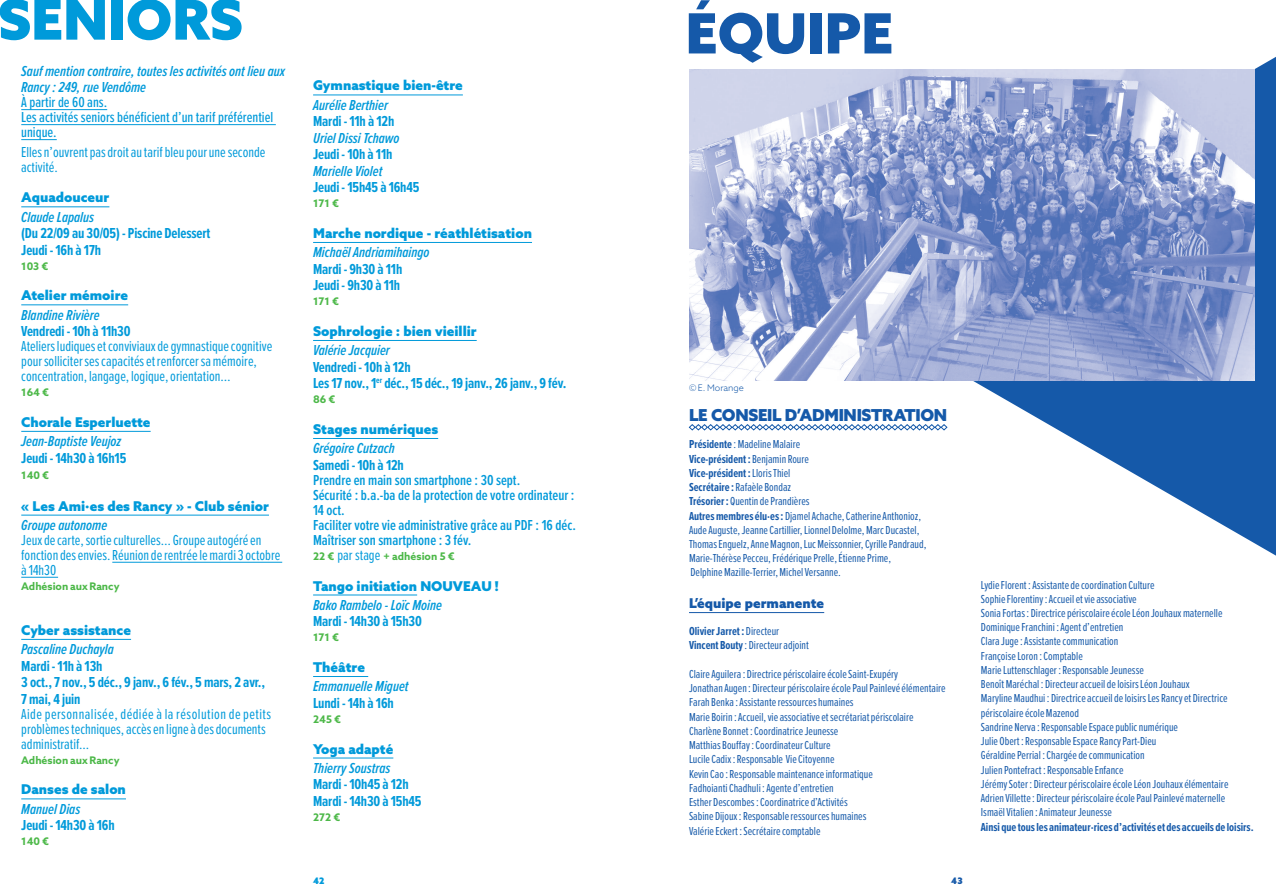
<style>
.page{position:relative;width:1276px;height:893px;background:#fff}
.page>*{position:absolute;margin:0;border:0;box-sizing:border-box;transform-origin:0 0}
.t1{font:900 55.5px "Azo Sans";color:#009ada}
.t2{font:900 55.5px "Azo Sans";color:#1559a9}
.t3{font:900 16.5px "Azo Sans";letter-spacing:-.02em;color:#1559a9}
.t4{font:15px/15px "Proxima Nova Ex Cn";color:#009ada}
.t5{font:700 15px/16.5px "Proxima Nova Ex Cn";letter-spacing:-.01em;color:#009ada}
.t6{font:italic 600 15px/16.5px "Proxima Nova Ex Cn";color:#009ada}
.t7{font:600 15px/15px "Proxima Nova Ex Cn";color:#009ada}
.t8{font:500 15px/15px "Proxima Nova Ex Cn";color:#009ada}
.t9{font:900 13.5px "Azo Sans";color:#009ada}
.t10{font:900 13.5px "Azo Sans";color:#1559a9}
.t11{font:12px/14.2px "Proxima Nova Ex Cn";color:#1559a9}
.t12{font:700 12px/14.2px "Proxima Nova Ex Cn";color:#1559a9}
.t13{font:700 10.5px "Azo Sans";color:#4cb848}
.t14{font:300 9px "Azo Sans";color:#1559a9}
.t15{font:900 9px "Azo Sans";color:#009ada}
.t16{font:900 9px "Azo Sans";color:#1559a9}
.s1{font-family:"Proxima Nova Ex Cn";font-weight:400;font-size:15px;color:#009ada}
.s2{font-weight:700}
.s3{font-weight:400}
</style>
<div class="page">
<svg style="left:844px;top:57px;width:432px;height:499px"></svg>
<svg style="left:688px;top:424px;width:259px;height:7px"></svg>
<hr style="left:689px;top:612px;width:135px;height:1px;background:#1559a9">
<img style="left:689px;top:70px;width:565px;height:310px">
<hr style="left:21px;top:109px;width:86px;height:1px;background:#009ada">
<hr style="left:21px;top:124px;width:255px;height:1px;background:#009ada">
<hr style="left:21px;top:139px;width:36px;height:1px;background:#009ada">
<hr style="left:21px;top:206px;width:88px;height:1px;background:#009ada">
<hr style="left:21px;top:304px;width:107px;height:1px;background:#009ada">
<hr style="left:21px;top:431px;width:130px;height:1px;background:#009ada">
<hr style="left:21px;top:515px;width:248px;height:1px;background:#009ada">
<hr style="left:112px;top:562px;width:170px;height:1px;background:#009ada">
<hr style="left:21px;top:577px;width:37px;height:1px;background:#009ada">
<hr style="left:21px;top:639px;width:110px;height:1px;background:#009ada">
<hr style="left:21px;top:798px;width:105px;height:1px;background:#009ada">
<hr style="left:313px;top:95px;width:150px;height:1px;background:#009ada">
<hr style="left:313px;top:242px;width:219px;height:1px;background:#009ada">
<hr style="left:313px;top:340px;width:164px;height:1px;background:#009ada">
<hr style="left:313px;top:438px;width:125px;height:1px;background:#009ada">
<hr style="left:313px;top:595px;width:104px;height:1px;background:#009ada">
<hr style="left:313px;top:676px;width:55px;height:1px;background:#009ada">
<hr style="left:313px;top:758px;width:80px;height:1px;background:#009ada">
<h1 class="t1" style="left:-2px;top:-17px;width:246px">SENIORS</h1>
<p class="t6" style="left:21px;top:62px;width:265px">Sauf mention contraire, toutes les activités ont lieu aux<br>Rancy : 249, rue Vendôme</p>
<p class="t8" style="left:21px;top:94px;width:253px">À partir de 60 ans.<br>Les activités seniors bénéficient d’un tarif préférentiel unique.</p>
<p class="t4" style="left:21px;top:143px;width:246px">Elles n’ouvrent pas droit au tarif bleu pour une seconde activité.</p>
<p class="t9" style="left:21px;top:188px;width:90px">Aquadouceur</p>
<p class="t6" style="left:21px;top:208px;width:74px">Claude Lapalus</p>
<p class="t5" style="left:21px;top:225px;width:190px">(Du 22/09 au 30/05) - Piscine Delessert<br>Jeudi - 16h à 17h</p>
<p class="t13" style="left:21px;top:259px;width:28px">103 €</p>
<p class="t9" style="left:21px;top:286px;width:108px">Atelier mémoire</p>
<p class="t6" style="left:21px;top:306px;width:80px">Blandine Rivière</p>
<p class="t5" style="left:21px;top:323px;width:111px">Vendredi - 10h à 11h30</p>
<p class="t4" style="left:21px;top:338px;width:252px">Ateliers ludiques et conviviaux de gymnastique cognitive pour solliciter ses capacités et renforcer sa mémoire, concentration, langage, logique, orientation…</p>
<p class="t13" style="left:21px;top:385px;width:29px">164 €</p>
<p class="t9" style="left:21px;top:413px;width:131px">Chorale Esperluette</p>
<p class="t6" style="left:21px;top:432px;width:102px">Jean-Baptiste Veujoz</p>
<p class="t5" style="left:21px;top:449px;width:107px">Jeudi - 14h30 à 16h15</p>
<p class="t13" style="left:21px;top:468px;width:29px">140 €</p>
<p class="t9" style="left:21px;top:497px;width:249px">« Les Ami·es des Rancy » - Club sénior</p>
<p class="t6" style="left:21px;top:516px;width:87px">Groupe autonome</p>
<p class="t4" style="left:21px;top:532px;width:261px">Jeux de carte, sortie culturelles… Groupe autogéré en fonction des envies. Réunion de rentrée le mardi 3 octobre à 14h30</p>
<p class="t13" style="left:21px;top:579px;width:100px">Adhésion aux Rancy</p>
<p class="t9" style="left:21px;top:621px;width:111px">Cyber assistance</p>
<p class="t6" style="left:21px;top:640px;width:94px">Pascaline Duchayla</p>
<p class="t5" style="left:21px;top:657px;width:245px">Mardi - 11h à 13h<br>3 oct., 7 nov., 5 déc., 9 janv., 6 fév., 5 mars, 2 avr.,<br>7 mai, 4 juin</p>
<p class="t4" style="left:21px;top:706px;width:251px">Aide personnalisée, dédiée à la résolution de petits problèmes techniques, accès en ligne à des documents administratif...</p>
<p class="t13" style="left:21px;top:753px;width:100px">Adhésion aux Rancy</p>
<p class="t9" style="left:21px;top:780px;width:106px">Danses de salon</p>
<p class="t6" style="left:21px;top:800px;width:61px">Manuel Dias</p>
<p class="t5" style="left:21px;top:817px;width:95px">Jeudi - 14h30 à 16h</p>
<p class="t13" style="left:21px;top:834px;width:29px">140 €</p>
<p class="t9" style="left:313px;top:77px;width:151px">Gymnastique bien-être</p>
<p class="t6" style="left:313px;top:96px;width:76px">Aurélie Berthier</p>
<p class="t5" style="left:313px;top:113px;width:83px">Mardi - 11h à 12h</p>
<p class="t6" style="left:313px;top:129px;width:88px">Uriel Dissi Tchawo</p>
<p class="t5" style="left:313px;top:146px;width:81px">Jeudi - 10h à 11h</p>
<p class="t6" style="left:313px;top:162px;width:71px">Marielle Violet</p>
<p class="t5" style="left:313px;top:179px;width:108px">Jeudi - 15h45 à 16h45</p>
<p class="t13" style="left:313px;top:196px;width:27px">171 €</p>
<p class="t9" style="left:313px;top:224px;width:220px">Marche nordique - réathlétisation</p>
<p class="t6" style="left:313px;top:244px;width:118px">Michaël Andriamihaingo</p>
<p class="t5" style="left:313px;top:260px;width:91px">Mardi - 9h30 à 11h<br>Jeudi - 9h30 à 11h</p>
<p class="t13" style="left:313px;top:294px;width:27px">171 €</p>
<p class="t9" style="left:313px;top:322px;width:165px">Sophrologie : bien vieillir</p>
<p class="t6" style="left:313px;top:342px;width:78px">Valérie Jacquier</p>
<p class="t5" style="left:313px;top:358px;width:255px">Vendredi - 10h à 12h<br>Les 17 nov., 1<sup>er</sup> déc., 15 déc., 19 janv., 26 janv., 9 fév.</p>
<p class="t13" style="left:313px;top:392px;width:24px">86 €</p>
<p class="t9" style="left:313px;top:420px;width:127px">Stages numériques</p>
<p class="t6" style="left:313px;top:440px;width:83px">Grégoire Cutzach</p>
<p class="t5" style="left:313px;top:456px;width:92px">Samedi - 10h à 12h</p>
<p class="t7" style="left:313px;top:472px;width:264px">Prendre en main son smartphone : 30 sept.<br>Sécurité : b.a.-ba de la protection de votre ordinateur :<br>14 oct.<br>Faciliter votre vie administrative grâce au PDF : 16 déc.<br>Maîtriser son smartphone : 3 fév.</p>
<p class="t13" style="left:313px;top:549px;width:143px">22 € <span class="s1">par stage</span> + adhésion 5 €</p>
<p class="t9" style="left:313px;top:577px;width:187px">Tango initiation NOUVEAU !</p>
<p class="t6" style="left:313px;top:596px;width:130px">Bako Rambelo - Loïc Moine</p>
<p class="t5" style="left:313px;top:613px;width:110px">Mardi - 14h30 à 15h30</p>
<p class="t13" style="left:313px;top:630px;width:27px">171 €</p>
<p class="t9" style="left:313px;top:658px;width:53px">Théâtre</p>
<p class="t6" style="left:313px;top:678px;width:97px">Emmanuelle Miguet</p>
<p class="t5" style="left:313px;top:694px;width:82px">Lundi - 14h à 16h</p>
<p class="t13" style="left:313px;top:712px;width:29px">245 €</p>
<p class="t9" style="left:313px;top:740px;width:82px">Yoga adapté</p>
<p class="t6" style="left:313px;top:759px;width:79px">Thierry Soustras</p>
<p class="t5" style="left:313px;top:776px;width:110px">Mardi - 10h45 à 12h<br>Mardi - 14h30 à 15h45</p>
<p class="t13" style="left:313px;top:810px;width:29px">272 €</p>
<h1 class="t2" style="left:685px;top:-4px;width:209px">ÉQUIPE</h1>
<p class="t14" style="left:689px;top:382px;width:56px">© E. Morange</p>
<h2 class="t3" style="left:689px;top:404px;width:260px">LE CONSEIL D’ADMINISTRATION</h2>
<p class="t11" style="left:689px;top:437px;width:239px"><span class="s2">Présidente</span> : Madeline Malaire<br><span class="s2">Vice-président :</span> Benjamin Roure<br><span class="s2">Vice-président :</span> Lloris Thiel<br><span class="s2">Secrétaire :</span> Rafaèle Bondaz<br><span class="s2">Trésorier :</span> Quentin de Prandières<br><span class="s2">Autres membres élu·es :</span> Djamel Achache, Catherine Anthonioz, Aude Auguste, Jeanne Cartillier, Lionnel Delolme, Marc Ducastel, Thomas Enguelz, Anne Magnon, Luc Meissonnier, Cyrille Pandraud, Marie-Thérèse Pecceu, Frédérique Prelle, Étienne Prime,<br>Delphine Mazille-Terrier, Michel Versanne.</p>
<p class="t10" style="left:689px;top:594px;width:137px">L’équipe permanente</p>
<p class="t12" style="left:689px;top:624px;width:121px">Olivier Jarret : <span class="s3">Directeur<br></span>Vincent Bouty <span class="s3">: Directeur adjoint</span></p>
<p class="t11" style="left:689px;top:666px;width:258px">Claire Aguilera : Directrice périscolaire école Saint-Exupéry<br>Jonathan Augen : Directeur périscolaire école Paul Painlevé élémentaire Farah Benka : Assistante ressources humaines<br>Marie Boirin : Accueil, vie associative et secrétariat périscolaire Charlène Bonnet : Coordinatrice Jeunesse<br>Matthias Bouffay : Coordinateur Culture<br>Lucile Cadix : Responsable Vie Citoyenne<br>Kevin Cao : Responsable maintenance informatique<br>Fadhoianti Chadhuli : Agente d’entretien<br>Esther Descombes : Coordinatrice d’Activités<br>Sabine Dijoux : Responsable ressources humaines<br>Valérie Eckert : Secrétaire comptable</p>
<p class="t15" style="left:313px;top:875px;width:13px">42</p>
<p class="t16" style="left:951px;top:875px;width:13px">43</p>
<p class="t11" style="left:981px;top:577px;width:249px">Lydie Florent : Assistante de coordination Culture<br>Sophie Florentiny : Accueil et vie associative<br>Sonia Fortas : Directrice périscolaire école Léon Jouhaux maternelle Dominique Franchini : Agent d’entretien<br>Clara Juge : Assistante communication<br>Françoise Loron : Comptable<br>Marie Luttenschlager : Responsable Jeunesse<br>Benoît Maréchal : Directeur accueil de loisirs Léon Jouhaux<br>Maryline Maudhui : Directrice accueil de loisirs Les Rancy et Directrice périscolaire école Mazenod<br>Sandrine Nerva : Responsable Espace public numérique<br>Julie Obert : Responsable Espace Rancy Part-Dieu<br>Géraldine Perrial : Chargée de communication<br>Julien Pontefract : Responsable Enfance<br>Jérémy Soter : Directeur périscolaire école Léon Jouhaux élémentaire Adrien Villette : Directeur périscolaire école Paul Painlevé maternelle Ismaël Vitalien : Animateur Jeunesse</p>
<p class="t12" style="left:981px;top:819px;width:274px">Ainsi que tous les animateur·rices d’activités et des accueils de loisirs.</p>
</div>
